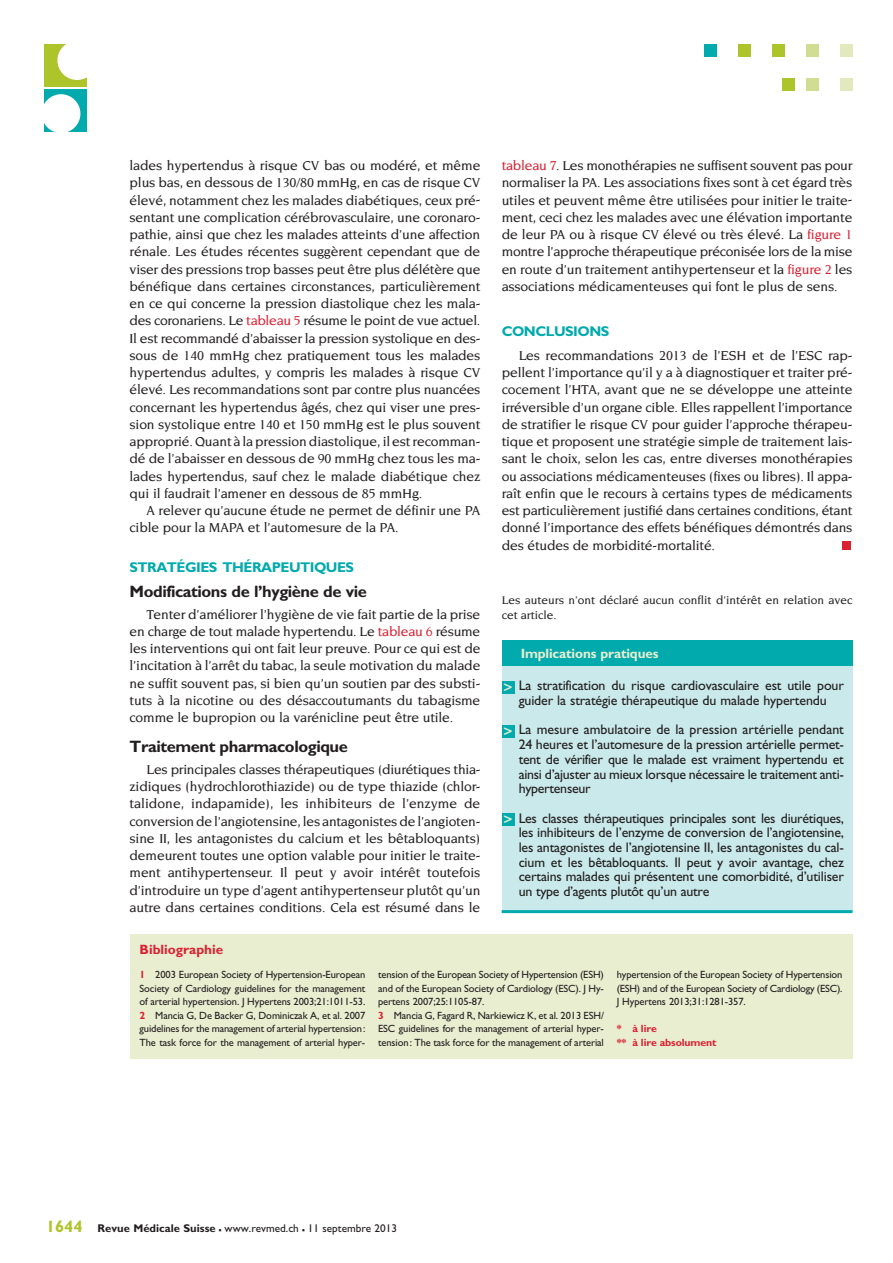
<style>
.page{position:relative;width:893px;height:1263px;background:#fff}
.page>*{position:absolute;margin:0;border:0;box-sizing:border-box;transform-origin:0 0}
.t1{font:700 16.5px "Gill Sans";letter-spacing:-.025em;color:#231f20}
.t2{font:700 14.1px "Gill Sans";letter-spacing:-.035em;color:#00aaad}
.t3{font:500 13.95px/17.2px "Novarese";letter-spacing:-.01em;color:#231f20;text-align:justify}
.t4{font:13.95px/14.7px "Gill Sans";letter-spacing:-.01em;color:#231f20;text-align:justify}
.t5{font:700 13.5px "Gill Sans";letter-spacing:-.01em;color:#e9eed0}
.t6{font:700 13.5px "Gill Sans";color:#db2032}
.t7{font:500 12px/15px "Novarese";color:#231f20}
.t8{font:11.25px "Gill Sans";color:#231f20}
.t9{font:10.5px/13.5px "Gill Sans";letter-spacing:-.01em;color:#231f20;text-align:justify}
.t10{font:700 10.5px/13.5px "Gill Sans";letter-spacing:-.01em;color:#db2032}
.s1{color:#db2032}
.s2{font-family:"Insignia";font-size:15px;color:#e9eed0}
.s3{font-weight:700;color:#db2032}
.s4{font-weight:700;font-size:16.5px;color:#adc42b}
.s5{font-weight:700}
.s6{font-weight:700;font-size:16.5px}
</style>
<div class="page">
<div style="left:840px;top:45px;width:12px;height:12px;background:#e2e9bc"></div>
<div style="left:806px;top:45px;width:12px;height:12px;background:#d2dd94"></div>
<div style="left:772px;top:45px;width:12px;height:12px;background:#adc42b"></div>
<div style="left:738px;top:45px;width:12px;height:12px;background:#adc42b"></div>
<div style="left:704px;top:45px;width:12px;height:12px;background:#00aaad"></div>
<div style="left:840px;top:79px;width:12px;height:12px;background:#e2e9bc"></div>
<div style="left:806px;top:79px;width:12px;height:12px;background:#d2dd94"></div>
<div style="left:782px;top:79px;width:13px;height:12px;background:#adc42b"></div>
<div style="left:842px;top:541px;width:9px;height:8px;background:#db2032"></div>
<div style="left:45px;top:45px;width:42px;height:42px;background:#adc42b"></div>
<div style="left:57px;top:41px;width:40px;height:39px;background:#fff;border-radius:50%"></div>
<div style="left:45px;top:89px;width:42px;height:43px;background:#00aaad"></div>
<div style="left:42px;top:94px;width:38px;height:39px;background:#fff;border-radius:50%"></div>
<div style="left:502px;top:666px;width:350px;height:245px;background:#c9e9ea"></div>
<div style="left:502px;top:640px;width:350px;height:26px;background:#00aaad"></div>
<hr style="left:502px;top:910px;width:350px;height:3px;background:#00aaad">
<div style="left:502px;top:681px;width:12px;height:13px;background:#00aaad"></div>
<div style="left:502px;top:725px;width:12px;height:13px;background:#00aaad"></div>
<div style="left:502px;top:813px;width:12px;height:13px;background:#00aaad"></div>
<div style="left:130px;top:934px;width:722px;height:125px;background:#e9eed0"></div>
<p class="t3" style="left:130px;top:157px;width:352px">lades hypertendus à risque CV bas ou modéré, et même plus bas, en dessous de 130/80 mmHg, en cas de risque CV élevé, notamment chez les malades diabétiques, ceux pré&shy;sentant une complication cérébrovasculaire, une coronaro&shy;pathie, ainsi que chez les malades atteints d’une affection rénale. Les études récentes suggèrent cependant que de viser des pressions trop basses peut être plus délétère que bénéfique dans certaines circonstances, particulièrement en ce qui concerne la pression diastolique chez les mala&shy;des coronariens. Le <span class="s1">tableau 5</span> résume le point de vue actuel.<br>Il est recommandé d’abaisser la pression systolique en des&shy;sous de 140 mmHg chez pratiquement tous les malades hypertendus adultes, y compris les malades à risque CV élevé. Les recommandations sont par contre plus nuancées concernant les hypertendus âgés, chez qui viser une pres&shy;sion systolique entre 140 et 150 mmHg est le plus souvent approprié. Quant à la pression diastolique, il est recomman&shy;dé de l’abaisser en dessous de 90 mmHg chez tous les ma&shy;lades hypertendus, sauf chez le malade diabétique chez qui il faudrait l’amener en dessous de 85 mmHg.</p>
<p class="t3" style="left:130px;top:502px;width:352px;text-indent:17px">A relever qu’aucune étude ne permet de définir une PA cible pour la MAPA et l’automesure de la PA.</p>
<p class="t2" style="left:130px;top:559px;width:226px">STRATÉGIES THÉRAPEUTIQUES</p>
<p class="t1" style="left:130px;top:581px;width:239px">Modifications de l’hygiène de vie</p>
<p class="t3" style="left:130px;top:605px;width:352px;text-indent:17px">Tenter d’améliorer l’hygiène de vie fait partie de la prise en charge de tout malade hypertendu. Le <span class="s1">tableau 6</span> résume les interventions qui ont fait leur preuve. Pour ce qui est de l’incitation à l’arrêt du tabac, la seule motivation du malade ne suffit souvent pas, si bien qu’un soutien par des substi&shy;tuts à la nicotine ou des désaccoutumants du tabagisme comme le bupropion ou la varénicline peut être utile.</p>
<p class="t1" style="left:130px;top:737px;width:220px">Traitement pharmacologique</p>
<p class="t3" style="left:130px;top:760px;width:352px;text-indent:17px">Les principales classes thérapeutiques (diurétiques thia&shy;zidiques (hydrochlorothiazide) ou de type thiazide (chlor&shy;talidone, indapamide), les inhibiteurs de l’enzyme de conversion de l’angiotensine, les antagonistes de l’angioten&shy;sine II, les antagonistes du calcium et les bêtabloquants) demeurent toutes une option valable pour initier le traite&shy;ment antihypertenseur. Il peut y avoir intérêt toutefois d’introduire un type d’agent antihypertenseur plutôt qu’un autre dans certaines conditions. Cela est résumé dans le</p>
<p class="t6" style="left:140px;top:941px;width:85px">Bibliographie</p>
<p class="t3" style="left:502px;top:157px;width:352px"><span class="s1">tableau 7</span>. Les monothérapies ne suffisent souvent pas pour normaliser la PA. Les associations fixes sont à cet égard très utiles et peuvent même être utilisées pour initier le traite&shy;ment, ceci chez les malades avec une élévation importante de leur PA ou à risque CV élevé ou très élevé. La <span class="s1">figure 1 </span>montre l’approche thérapeutique préconisée lors de la mise en route d’un traitement antihypertenseur et la <span class="s1">figure 2</span> les associations médicamenteuses qui font le plus de sens.</p>
<p class="t2" style="left:502px;top:323px;width:109px">CONCLUSIONS</p>
<p class="t3" style="left:502px;top:346px;width:352px;text-indent:17px">Les recommandations 2013 de l’ESH et de l’ESC rap&shy;pellent l’importance qu’il y a à diagnostiquer et traiter pré&shy;cocement l’HTA, avant que ne se développe une atteinte irréversible d’un organe cible. Elles rappellent l’importance de stratifier le risque CV pour guider l’approche thérapeu&shy;tique et proposent une stratégie simple de traitement lais&shy;sant le choix, selon les cas, entre diverses monothérapies ou associations médicamenteuses (fixes ou libres). Il appa&shy;raît enfin que le recours à certains types de médicaments est particulièrement justifié dans certaines conditions, étant donné l’importance des effets bénéfiques démontrés dans des études de morbidité-mortalité.</p>
<p class="t7" style="left:502px;top:592px;width:352px">Les auteurs n’ont déclaré aucun conflit d’intérêt en relation avec cet article.</p>
<p class="t5" style="left:521px;top:645px;width:139px">Implications pratiques</p>
<p class="t4" style="left:503px;top:678px;width:342px;text-align:center"><span class="s2">&gt;</span> La stratification du risque cardiovasculaire est utile pour guider la stratégie thérapeutique du malade hypertendu</p>
<p class="t4" style="left:519px;top:722px;width:327px;text-indent:-15px"><span class="s2">&gt;</span> La mesure ambulatoire de la pression artérielle pendant 24 heures et l’automesure de la pression artérielle permet&shy;tent de vérifier que le malade est vraiment hypertendu et ainsi d’ajuster au mieux lorsque nécessaire le traitement anti&shy;hypertenseur</p>
<p class="t4" style="left:519px;top:811px;width:327px;text-indent:-15px"><span class="s2">&gt;</span> Les classes thérapeutiques principales sont les diurétiques, les inhibiteurs de l’enzyme de conversion de l’angiotensine, les antagonistes de l’angiotensine II, les antagonistes du cal&shy;cium et les bêtabloquants. Il peut y avoir avantage, chez certains malades qui présentent une comorbidité, d’utiliser un type d’agents plutôt qu’un autre</p>
<p class="t9" style="left:140px;top:968px;width:227px"><span class="s3">1</span> 2003 European Society of Hypertension-European Society of Cardiology guidelines for the management of arterial hypertension. J Hypertens 2003;21:1011-53.<br><span class="s3">2</span> Mancia G, De Backer G, Dominiczak A, et al. 2007 guidelines for the management of arterial hypertension:<br>The task force for the management of arterial hyper-</p>
<p class="t9" style="left:378px;top:968px;width:227px;text-align:left">tension of the European Society of Hypertension (ESH) and of the European Society of Cardiology (ESC). J Hy&shy;pertens 2007;25:1105-87.<br><span class="s3">3</span> Mancia G, Fagard R, Narkiewicz K, et al. 2013 ESH/ ESC guidelines for the management of arterial hyper&shy;tension: The task force for the management of arterial</p>
<p class="t9" style="left:617px;top:968px;width:227px">hypertension of the European Society of Hypertension (ESH) and of the European Society of Cardiology (ESC).<br>J Hypertens 2013;31:1281-357.</p>
<p class="t10" style="left:617px;top:1022px;width:101px">* à lire<br>** à lire absolument</p>
<p class="t8" style="left:46px;top:1222px;width:353px"><span class="s4">1644</span> <span class="s5">Revue Médicale Suisse</span> <span class="s6">–</span> www.revmed.ch <span class="s6">–</span> 11 septembre 2013</p>
</div>
